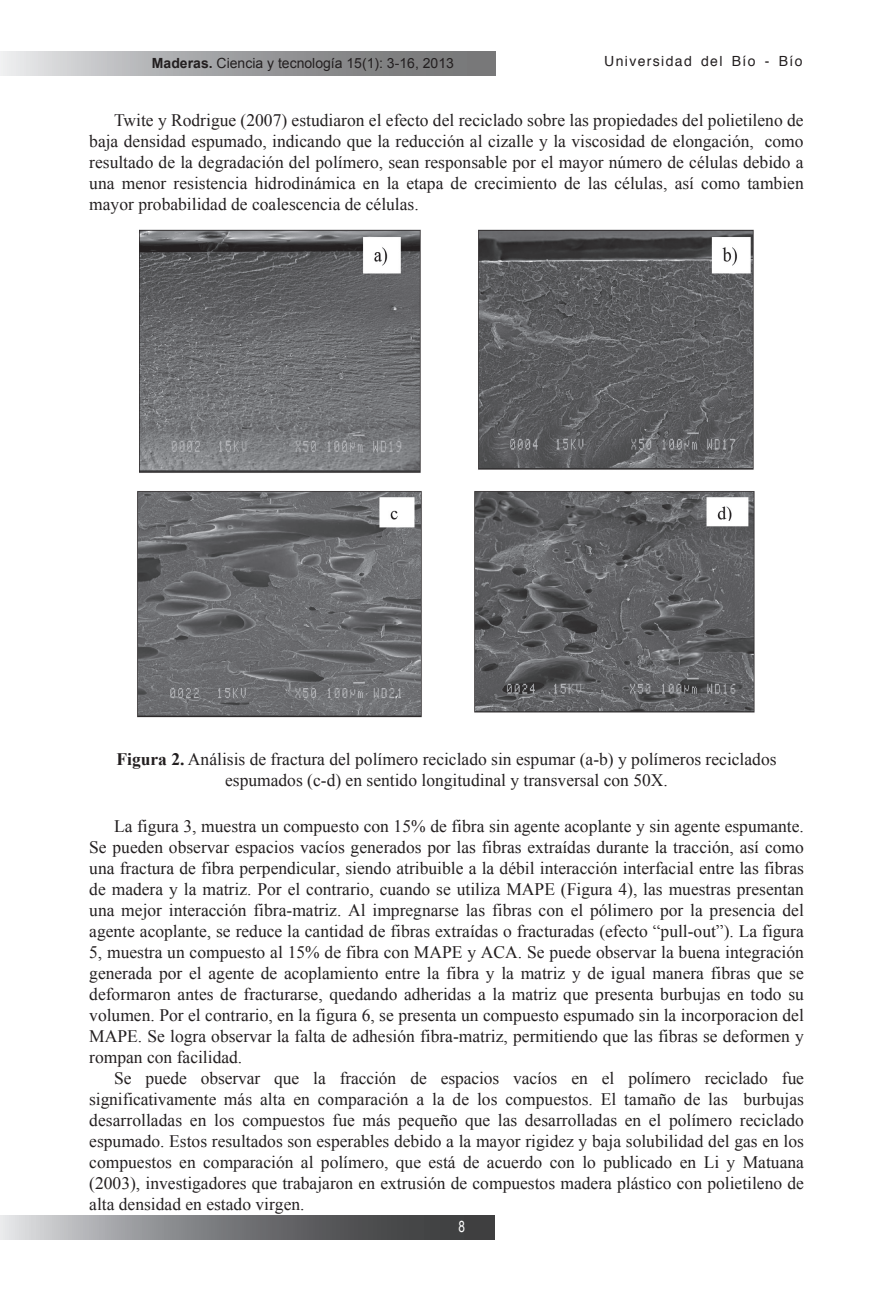
<style>
.page{position:relative;width:893px;height:1315px;background:#fff}
.page>*{position:absolute;margin:0;border:0;box-sizing:border-box;transform-origin:0 0}
.t1{font:17.5px/21px "Times New Roman";color:#231f20;text-align:justify}
.t2{font:17.5px/21px "Times New Roman";color:#231f20}
.t3{font:15.75px "Arial";color:#fff;scale:.75 1}
.t4{font:14px "Arial";color:#231f20}
.t5{font:14px "Helvetica";letter-spacing:.095em;color:#231f20}
.s1{font-weight:700}
.s2{font-style:inherit}
</style>
<div class="page">
<svg style="left:0;top:1215px;width:495px;height:24px;background:#7a7b7d"></svg>
<svg style="left:0;top:51px;width:495px;height:24px;background:#a2a3a4"></svg>
<img style="left:139px;top:229px;width:615px;height:244px">
<img style="left:137px;top:491px;width:618px;height:227px">
<p class="t4" style="left:152px;top:54px;width:303px"><span class="s1">Maderas.</span> Ciencia y tecnología 15(1): 3-16, 2013</p>
<p class="t5" style="left:604px;top:51px;width:200px">Universidad del Bío - Bío</p>
<p class="t1" style="left:89px;top:110px;width:716px;text-indent:25px">Twite y Rodrigue (2007) estudiaron el efecto del reciclado sobre las propiedades del polietileno de baja densidad espumado, indicando que la reducción al cizalle y la viscosidad de elongación, como resultado de la degradación del polímero, sean responsable por el mayor número de células debido a</p>
<p class="t2" style="left:89px;top:173px;width:716px">una menor resistencia hidrodinámica en la etapa de crecimiento de las células, así como tambien mayor probabilidad de coalescencia de células.</p>
<p class="t1" style="left:117px;top:748px;width:662px;text-align:center"><span class="s1">Figura 2.</span> Análisis de fractura del polímero reciclado sin espumar (a-b) y polímeros reciclados espumados (c-d) en sentido longitudinal y transversal con 50X.</p>
<p class="t1" style="left:89px;top:815px;width:716px;text-indent:25px">La figura 3, muestra un compuesto con 15% de fibra sin agente acoplante y sin agente espumante.<br>Se puede<span class="s2">n</span> observar espacios vacíos generados por las fibras extraídas durante la tracción, así como una fractura de fibra perpendicular, siendo atribuible a la débil interacción interfacial entre las fibras de madera y la matriz. Por el contrario, cuando se utiliza MAPE (Figura 4), las muestras presentan una mejor interacción fibra-matriz. Al impregnarse las fibras con el pólimero por la presencia del agente acoplante, se reduce la cantidad de fibras extraídas o fracturadas (efecto “pull-out”). La figura 5, muestra un compuesto al 15% de fibra con MAPE y ACA. Se puede observar la buena integración generada por el agente de acoplamiento entre la fibra y la matriz y de igual manera fibras que se deformaron antes de fracturarse, quedando adheridas a la matriz que presenta burbujas en todo su volumen. Por el contrario, en la figura 6, se presenta un compuesto espumado sin la incorporacion del MAPE. Se logra observar la falta de adhesión fibra-matriz, permitiendo que las fibras se deformen y rompan con facilidad.</p>
<p class="t1" style="left:89px;top:1067px;width:716px;text-indent:25px">Se puede <span class="s2">observ</span>ar que la fracción de espacios vacíos en el polímero reciclado fue significativamente <span class="s2">más alta en comparación a la de los compuestos. El tamaño de las burbujas desarrolladas en los</span> compuestos fue más pequeño que las desarrolladas en el polímero reciclado espumado. Estos resultados <span class="s2">son esperables debido a la mayor rigidez y baja solubilidad del gas en los compuestos en comparación al</span> polímero, que está de acuerdo con lo publicado en Li y Matuana (2003), investigadores que trabajaron <span class="s2">en extrusión de compuestos madera plástico con polietileno de alta densidad en estado virgen.</span></p>
<p class="t3" style="left:459px;top:1215px;width:10px">8</p>
</div>
